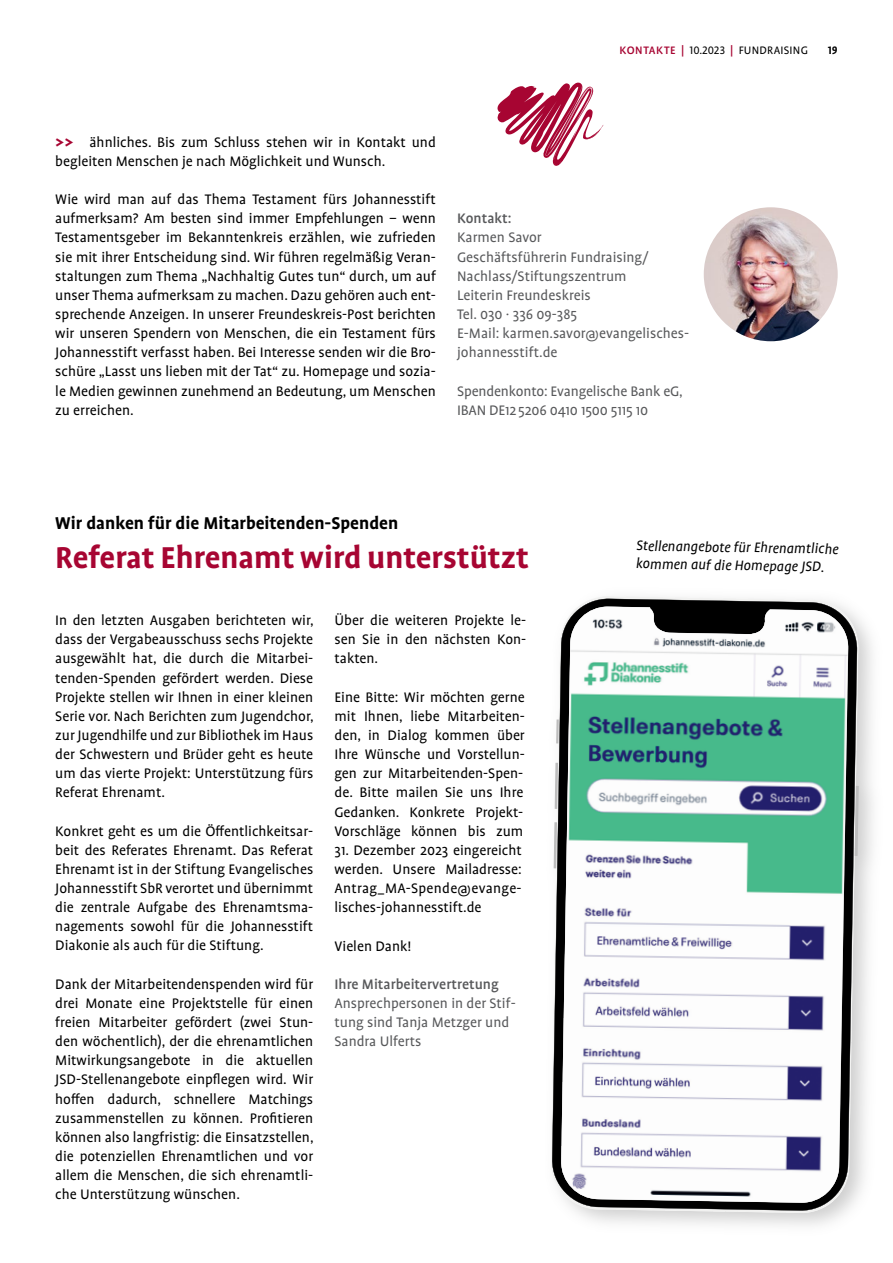
<style>
.page{position:relative;width:893px;height:1263px;background:#fff}
.page>*{position:absolute;margin:0;border:0;box-sizing:border-box;transform-origin:0 0}
.t1{font:700 34.5px "EJS Profile Pro";color:#a70532}
.t2{font:700 19.5px "EJS Profile Pro";color:#000}
.t3{font:700 19.5px "EJS Profile Pro";color:#a70532}
.t4{font:15.75px/19.2px "EJS Profile Pro";color:#000;text-align:justify}
.t5{font:15.75px/19.2px "EJS Profile Pro";color:#58595b}
.t6{font:italic 15.75px/18px "EJS Profile Pro";color:#000}
.t7{font:500 15.75px "EJS Profile Pro";color:#58595b}
.t8{font:12.3px "EJS Profile Pro";letter-spacing:.02em;color:#000}
.t9{font:700 12.3px "EJS Profile Pro";color:#000}
.s1{font-weight:500;color:#a70532}
</style>
<div class="page">
<svg style="left:497px;top:82px;width:106px;height:84px"></svg>
<img style="left:704px;top:207px;width:134px;height:134px;border-radius:67px">
<svg style="left:857px;top:786px;width:2px;height:70px"></svg>
<svg style="left:552px;top:598px;width:305px;height:613px"></svg>
<svg style="left:561px;top:606px;width:288px;height:597px"></svg>
<p class="t8" style="left:619px;top:43px;width:190px"><span class="s1">KONTAKTE |</span> 10.2023 <span class="s1">|</span> FUNDRAISING</p>
<p class="t9" style="left:828px;top:43px;width:11px">19</p>
<p class="t4" style="left:55px;top:133px;width:382px;text-indent:34px">ähnliches. Bis zum Schluss stehen wir in Kontakt und begleiten Menschen je nach Möglichkeit und Wunsch.</p>
<p class="t4" style="left:55px;top:190px;width:382px">Wie wird man auf das Thema Testament fürs Johannesstift aufmerksam? Am besten sind immer Empfehlungen – wenn Testamentsgeber im Bekanntenkreis erzählen, wie zufrieden sie mit ihrer Entscheidung sind. Wir führen regelmäßig Veran&shy;staltungen zum Thema „Nachhaltig Gutes tun“ durch, um auf unser Thema aufmerksam zu machen. Dazu gehören auch ent&shy;sprechende Anzeigen. In unserer Freundeskreis-Post berichten wir unseren Spendern von Menschen, die ein Testament fürs Johannesstift verfasst haben. Bei Interesse senden wir die Bro&shy;schüre „Lasst uns lieben mit der Tat“ zu. Homepage und sozia&shy;le Medien gewinnen zunehmend an Bedeutung, um Menschen zu erreichen.</p>
<p class="t3" style="left:55px;top:131px;width:20px">&gt;&gt;</p>
<p class="t7" style="left:457px;top:209px;width:56px">Kontakt:</p>
<p class="t5" style="left:457px;top:229px;width:234px">Karmen Savor<br>Geschäftsführerin Fundraising/<br>Nachlass/Stiftungszentrum<br>Leiterin Freundeskreis<br>Tel. 030 · 336 09-385<br>E-Mail: karmen.savor@evangelisches&shy;johannesstift.de</p>
<p class="t5" style="left:457px;top:382px;width:227px">Spendenkonto: Evangelische Bank eG,<br>IBAN DE125206 0410 1500 5115 10</p>
<p class="t2" style="left:55px;top:512px;width:344px">Wir danken für die Mitarbeitenden-Spenden</p>
<h1 class="t1" style="left:55px;top:537px;width:475px">Referat Ehrenamt wird unterstützt</h1>
<p class="t4" style="left:55px;top:611px;width:260px">In den letzten Ausgaben berichteten wir, dass der Vergabeausschuss sechs Projekte ausgewählt hat, die durch die Mitarbei&shy;tenden-Spenden gefördert werden. Diese Projekte stellen wir Ihnen in einer kleinen Serie vor. Nach Berichten zum Jugendchor, zur Jugendhilfe und zur Bibliothek im Haus der Schwestern und Brüder geht es heute um das vierte Projekt: Unterstützung fürs Referat Ehrenamt.</p>
<p class="t4" style="left:55px;top:822px;width:259px">Konkret geht es um die Öffentlichkeitsar&shy;beit des Referates Ehrenamt. Das Referat Ehrenamt ist in der Stiftung Evangelisches Johannesstift SbR verortet und übernimmt die zentrale Aufgabe des Ehrenamtsma&shy;nagements sowohl für die Johannesstift Diakonie als auch für die Stiftung.</p>
<p class="t4" style="left:55px;top:975px;width:260px">Dank der Mitarbeitendenspenden wird für drei Monate eine Projektstelle für einen freien Mitarbeiter gefördert (zwei Stun&shy;den wöchentlich), der die ehrenamtlichen Mitwirkungsangebote in die aktuellen JSD-Stellenangebote einpflegen wird. Wir hoffen dadurch, schnellere Matchings zusammenstellen zu können. Profitieren können also langfristig: die Einsatzstellen, die potenziellen Ehrenamtlichen und vor allem die Menschen, die sich ehrenamtli&shy;che Unterstützung wünschen.</p>
<p class="t4" style="left:334px;top:611px;width:193px">Über die weiteren Projekte le&shy;sen Sie in den nächsten Kon&shy;takten.</p>
<p class="t4" style="left:334px;top:688px;width:192px">Eine Bitte: Wir möchten gerne mit Ihnen, liebe Mitarbeiten&shy;den, in Dialog kommen über Ihre Wünsche und Vorstellun&shy;gen zur Mitarbeitenden-Spen&shy;de. Bitte mailen Sie uns Ihre Gedanken. Konkrete Projekt-Vorschläge können bis zum</p>
<p class="t4" style="left:334px;top:841px;width:189px">31. Dezember 2023 eingereicht werden. Unsere Mailadresse:<br>Antrag_MA-Spende@evange&shy;lisches-johannesstift.de</p>
<p class="t4" style="left:334px;top:937px;width:78px">Vielen Dank!</p>
<p class="t7" style="left:334px;top:975px;width:166px">Ihre Mitarbeitervertretung</p>
<p class="t5" style="left:334px;top:994px;width:183px">Ansprechpersonen in der Stif&shy;tung sind Tanja Metzger und<br>Sandra Ulferts</p>
<p class="t6" style="left:636px;top:536px;width:204px;rotate:1deg">Stellenangebote für Ehrenamtliche kommen auf die Homepage JSD.</p>
</div>
